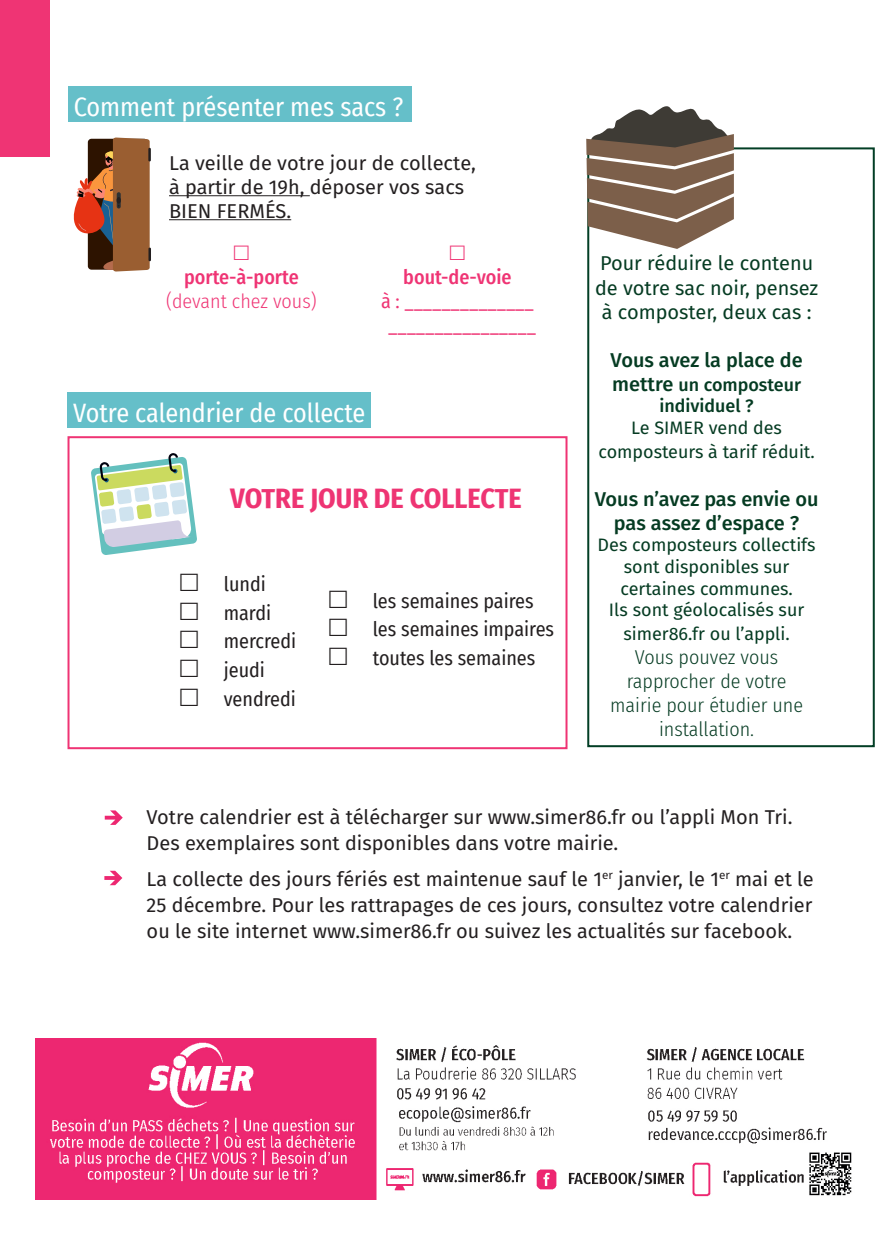
<style>
.page{position:relative;width:888px;height:1236px;background:#fff}
.page>*{position:absolute;margin:0;border:0;box-sizing:border-box;transform-origin:0 0}
.t1{font:700 28px "Fira Sans Condensed";color:#ee3473}
.corps_de_texte{font:26px "Fira Sans Condensed";color:#fff}
.t2{font:20px/26px "Fira Sans";color:#231f20}
.t3{font:20px "Fira Sans Condensed";color:#231f20}
.t4{font:300 20px/24px "Fira Sans Condensed";color:#053b22;text-align:center}
.t5{font:20px/24px "Fira Sans";color:#053b22;text-align:center}
.t6{font:500 20px/24px "Fira Sans";letter-spacing:-.005em;color:#053b22;text-align:center}
.t7{font:20px "Fira Sans Condensed";color:#ef3474}
.t8{font:500 20px "Fira Sans Condensed";color:#ef3474}
.t9{font:300 20px "Fira Sans Condensed";color:#ef3474}
.t10{font:18px/21.6px "Fira Sans";color:#053b22;text-align:center}
.t11{font:500 18px/21.6px "Fira Sans";color:#053b22;text-align:center}
.s1{font-size:20px}
</style>
<div class="page">
<div style="left:0;top:0;width:49px;height:157px;background:#ef3474"></div>
<img style="left:35px;top:1039px;width:817px;height:161px">
<div style="left:67px;top:392px;width:304px;height:36px;background:#65bfc9"></div>
<svg style="left:105px;top:810px;width:18px;height:15px"></svg>
<svg style="left:104px;top:871px;width:18px;height:14px"></svg>
<div style="left:67px;top:436px;width:500px;height:313px;background:#fff;border:2px solid #ef3474"></div>
<hr style="left:169px;top:195px;width:141px;height:1px;background:#231f20">
<hr style="left:169px;top:219px;width:122px;height:1px;background:#231f20">
<svg style="left:73px;top:138px;width:78px;height:134px;background:#a06b4d"></svg>
<div style="left:68px;top:86px;width:343px;height:36px;background:#65bfc9"></div>
<svg style="left:91px;top:453px;width:106px;height:102px"></svg>
<div style="left:587px;top:147px;width:287px;height:600px;border:2px solid #023e25"></div>
<svg style="left:586px;top:106px;width:147px;height:143px"></svg>
<p class="corps_de_texte" style="left:74px;top:87px;width:331px">Comment présenter mes sacs ?</p>
<p class="t2" style="left:169px;top:149px;width:308px">La veille de votre jour de collecte,</p>
<p class="t2" style="left:169px;top:173px;width:297px">à partir de 19h, déposer vos sacs</p>
<p class="t2" style="left:169px;top:197px;width:124px">BIEN FERMÉS.</p>
<p class="t8" style="left:184px;top:261px;width:116px">porte-à-porte</p>
<p class="t9" style="left:166px;top:287px;width:152px">(devant chez vous)</p>
<p class="t8" style="left:403px;top:261px;width:110px">bout-de-voie</p>
<p class="t7" style="left:381px;top:286px;width:154px">à : ______________</p>
<p class="t7" style="left:388px;top:310px;width:149px">________________</p>
<p class="corps_de_texte" style="left:73px;top:393px;width:294px">Votre calendrier de collecte</p>
<p class="t1" style="left:230px;top:475px;width:293px">VOTRE JOUR DE COLLECTE</p>
<p class="t3" style="left:224px;top:569px;width:44px">lundi</p>
<p class="t3" style="left:224px;top:597px;width:49px">mardi</p>
<p class="t3" style="left:224px;top:626px;width:74px">mercredi</p>
<p class="t3" style="left:224px;top:655px;width:43px">jeudi</p>
<p class="t3" style="left:224px;top:684px;width:74px">vendredi</p>
<p class="t3" style="left:372px;top:586px;width:162px">les semaines paires</p>
<p class="t3" style="left:372px;top:614px;width:183px">les semaines impaires</p>
<p class="t3" style="left:372px;top:643px;width:164px">toutes les semaines</p>
<p class="t5" style="left:595px;top:251px;width:224px">Pour réduire le contenu de votre sac noir, pensez à composter, deux cas :</p>
<p class="t6" style="left:610px;top:347px;width:193px">Vous avez la place de</p>
<p class="t11" style="left:612px;top:373px;width:190px"><span class="s1">mettre</span> un composteur individuel ?</p>
<p class="t10" style="left:598px;top:415px;width:218px;line-height:24px">Le SIMER vend des composteurs à tarif réduit.</p>
<p class="t6" style="left:594px;top:486px;width:225px">Vous n’avez pas envie ou pas assez d’espace ?</p>
<p class="t10" style="left:597px;top:534px;width:219px">Des composteurs collectifs sont disponibles sur certaines communes.<br>Ils sont géolocalisés sur</p>
<p class="t10" style="left:623px;top:623px;width:168px">simer86.fr ou l’appli.</p>
<p class="t4" style="left:610px;top:645px;width:194px">Vous pouvez vous rapprocher de votre mairie pour étudier une installation.</p>
<p class="t2" style="left:147px;top:803px;width:647px">Votre calendrier est à télécharger sur www.simer86.fr ou l’appli Mon Tri.<br>Des exemplaires sont disponibles dans votre mairie.</p>
<p class="t2" style="left:147px;top:865px;width:668px;text-align:justify">La collecte des jours fériés est maintenue sauf le 1<sup>er</sup> janvier, le 1<sup>er</sup> mai et le 25 décembre. Pour les rattrapages de ces jours, consultez votre calendrier ou le site internet www.simer86.fr ou suivez les actualités sur facebook.</p>
</div>
